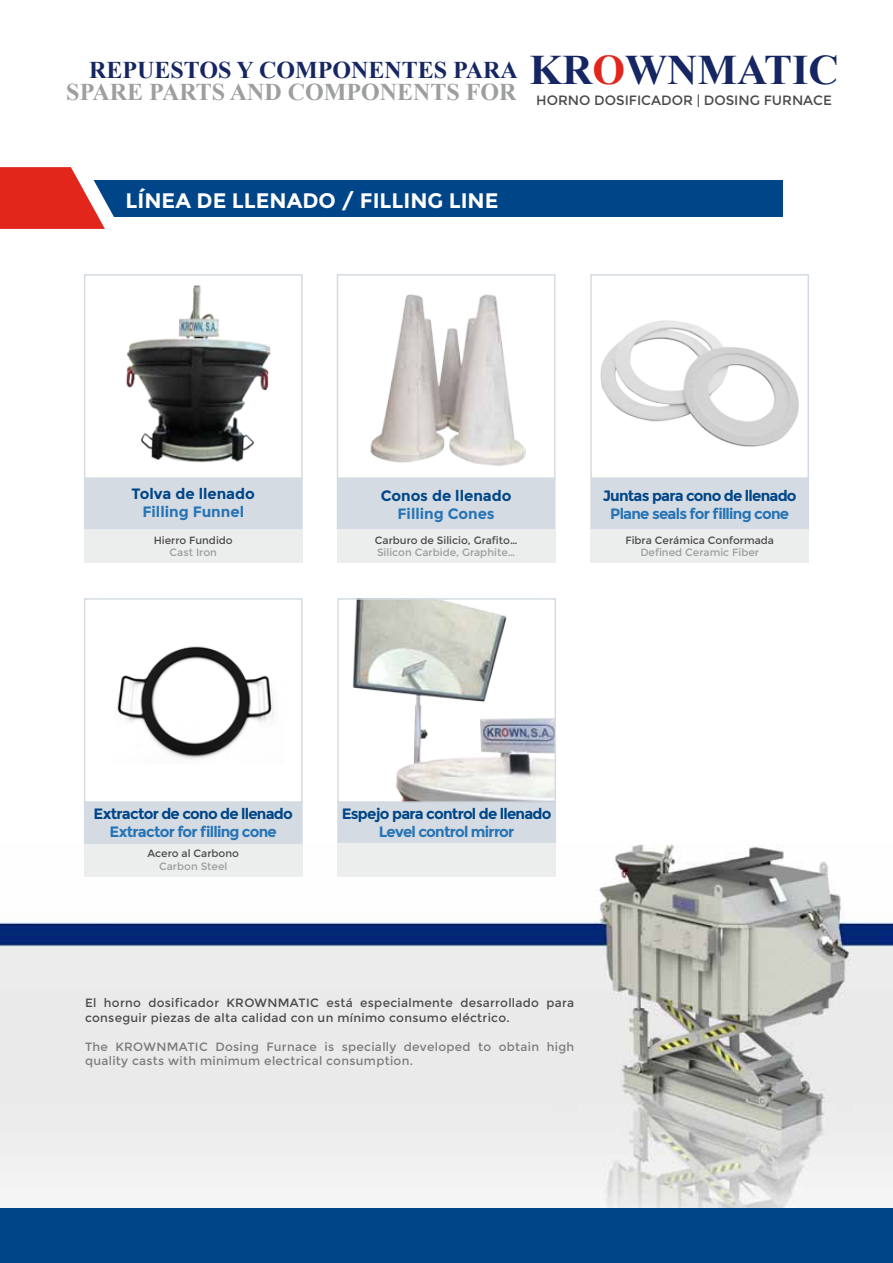
<style>
.page{position:relative;width:893px;height:1263px;background:#fff}
.page>*{position:absolute;margin:0;border:0;box-sizing:border-box;transform-origin:0 0}
.t1{font:700 42px "Times New Roman";color:#152662}
.t2{font:700 24px "Times New Roman";color:#9c9e9f}
.t3{font:700 24px "Times New Roman";color:#152662}
.t4{font:700 21px "Montserrat";color:#fff}
.t5{font:700 15px "Montserrat";letter-spacing:-.05em;color:#004587}
.t6{font:700 15px "Montserrat";letter-spacing:-.05em;color:#2673b5}
.t7{font:700 15px "Montserrat";color:#004587}
.t8{font:700 15px "Montserrat";color:#2673b5}
.t9{font:13.5px "Montserrat";color:#4b4b4d}
.t10{font:12px/14.4px "Montserrat";letter-spacing:.025em;color:#4b4b4d}
.t11{font:12px/14.4px "Montserrat";letter-spacing:.025em;color:#7b7c7e}
.t12{font:10.5px "Montserrat";color:#4b4b4d}
.t13{font:10.5px "Montserrat";color:#9c9e9f}
.s1{color:#e2261c}
</style>
<div class="page">
<img style="left:0;top:844px;width:893px;height:365px">
<div style="left:0;top:1209px;width:893px;height:54px;background:#004587"></div>
<div style="left:80px;top:180px;width:702px;height:37px;background:#004587"></div>
<svg style="left:0;top:167px;width:114px;height:62px;background:#db4e4a"></svg>
<div style="left:84px;top:478px;width:219px;height:51px;background:#d4dbe2"></div>
<div style="left:84px;top:530px;width:219px;height:32px;background:#eceded"></div>
<img style="left:126px;top:285px;width:145px;height:178px">
<div style="left:84px;top:274px;width:219px;height:205px;border:2px solid #d4dbe2"></div>
<div style="left:337px;top:478px;width:218px;height:51px;background:#d4dbe2"></div>
<div style="left:337px;top:529px;width:218px;height:33px;background:#eceded"></div>
<img style="left:370px;top:294px;width:155px;height:172px">
<div style="left:337px;top:274px;width:218px;height:205px;border:2px solid #d4dbe2"></div>
<div style="left:590px;top:478px;width:219px;height:51px;background:#d4dbe2"></div>
<div style="left:590px;top:529px;width:219px;height:33px;background:#eceded"></div>
<img style="left:600px;top:320px;width:199px;height:127px">
<div style="left:590px;top:274px;width:219px;height:205px;border:2px solid #d4dbe2"></div>
<div style="left:84px;top:801px;width:219px;height:52px;background:#d4dbe2"></div>
<div style="left:84px;top:844px;width:219px;height:32px;background:#eceded"></div>
<img style="left:117px;top:646px;width:157px;height:113px">
<div style="left:84px;top:598px;width:219px;height:205px;border:2px solid #d4dbe2"></div>
<div style="left:337px;top:801px;width:219px;height:52px;background:#d4dbe2"></div>
<div style="left:337px;top:843px;width:219px;height:34px;background:#eceded"></div>
<img style="left:352px;top:601px;width:201px;height:199px">
<div style="left:337px;top:598px;width:219px;height:205px;border:2px solid #d4dbe2"></div>
<h2 class="t3" style="left:89px;top:53px;width:430px">REPUESTOS Y COMPONENTES PARA</h2>
<h2 class="t2" style="left:66px;top:76px;width:452px">SPARE PARTS AND COMPONENTS FOR</h2>
<h1 class="t1" style="left:529px;top:41px;width:311px">KR<span class="s1">O</span>WNMATIC</h1>
<p class="t9" style="left:536px;top:93px;width:297px">HORNO DOSIFICADOR | DOSING FURNACE</p>
<h3 class="t4" style="left:126px;top:188px;width:374px">LÍNEA DE LLENADO / FILLING LINE</h3>
<p class="t7" style="left:132px;top:485px;width:125px">Tolva de llenado</p>
<p class="t8" style="left:142px;top:503px;width:103px">Filling Funnel</p>
<p class="t12" style="left:154px;top:534px;width:81px">Hierro Fundido</p>
<p class="t13" style="left:170px;top:547px;width:49px">Cast Iron</p>
<p class="t7" style="left:381px;top:487px;width:132px">Conos de llenado</p>
<p class="t8" style="left:397px;top:505px;width:99px">Filling Cones</p>
<p class="t12" style="left:375px;top:534px;width:144px">Carburo de Silicio, Grafito…</p>
<p class="t13" style="left:377px;top:547px;width:140px">Silicon Carbide, Graphite…</p>
<p class="t5" style="left:603px;top:487px;width:195px">Juntas para cono de llenado</p>
<p class="t6" style="left:610px;top:505px;width:180px">Plane seals for filling cone</p>
<p class="t12" style="left:625px;top:534px;width:150px">Fibra Cerámica Conformada</p>
<p class="t13" style="left:640px;top:547px;width:120px">Defined Ceramic Fiber</p>
<p class="t5" style="left:94px;top:805px;width:201px">Extractor de cono de llenado</p>
<p class="t6" style="left:110px;top:823px;width:169px">Extractor for filling cone</p>
<p class="t12" style="left:147px;top:848px;width:93px">Acero al Carbono</p>
<p class="t13" style="left:159px;top:860px;width:70px">Carbon Steel</p>
<p class="t5" style="left:342px;top:805px;width:211px">Espejo para control de llenado</p>
<p class="t6" style="left:379px;top:823px;width:137px">Level control mirror</p>
<p class="t10" style="left:85px;top:996px;width:491px">El horno dosificador KROWNMATIC está especialmente desarrollado para conseguir piezas de alta calidad con un mínimo consumo eléctrico.</p>
<p class="t11" style="left:85px;top:1039px;width:491px">The KROWNMATIC Dosing Furnace is specially developed to obtain high quality casts with minimum electrical consumption.</p>
</div>
